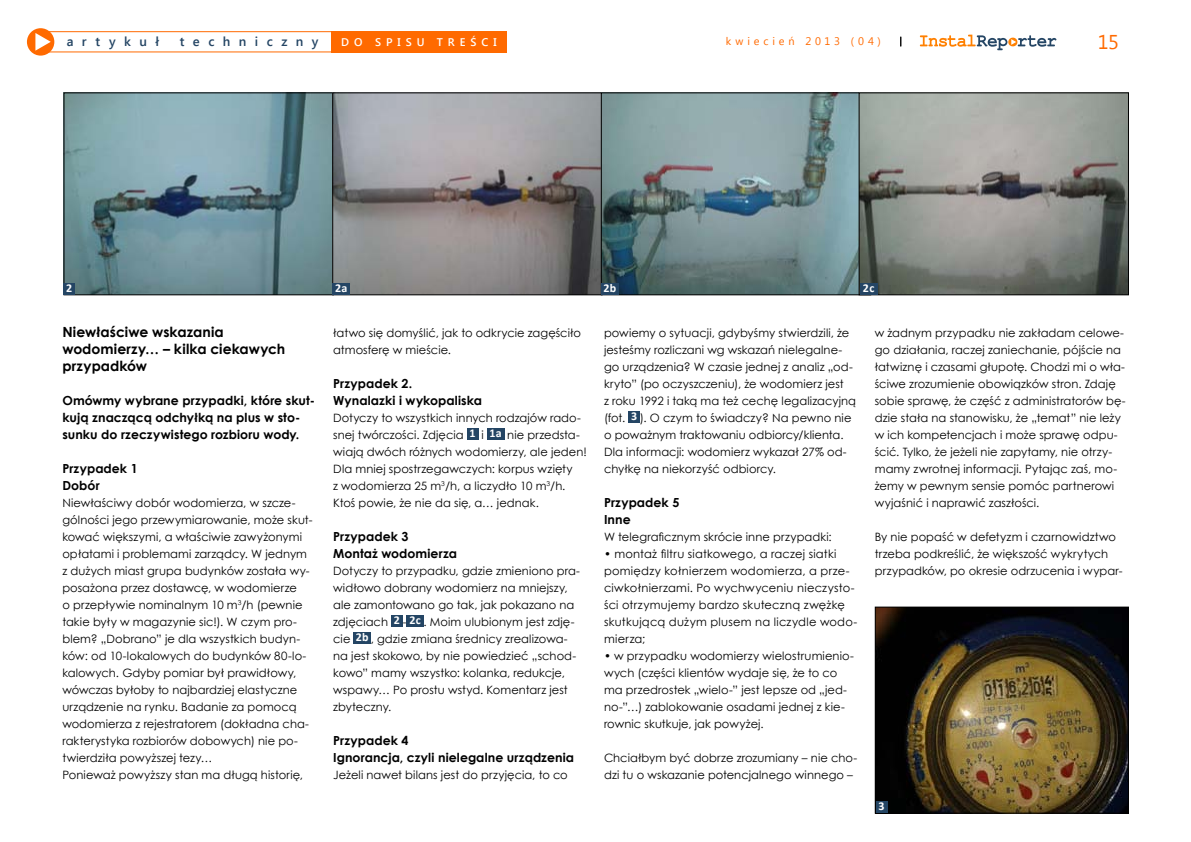
<style>
.page{position:relative;width:1191px;height:842px;background:#fff}
.page>*{position:absolute;margin:0;border:0;box-sizing:border-box;transform-origin:0 0}
.t1{font:20px "Segoe UI";color:#ff6a00}
.t2{font:700 14px/17px "Century Gothic";letter-spacing:.005em;color:#000}
.t3{font:600 13px "Segoe UI";letter-spacing:.65em;color:#244564}
.t4{font:700 12.5px/17px "Century Gothic";letter-spacing:.005em;color:#000}
.t5{font:700 12px "Calibri";color:#fff}
.t6{font:11.5px/17px "Century Gothic";letter-spacing:.005em;color:#000}
.t7{font:600 11.1px "Segoe UI";letter-spacing:.445em;color:#fff}
.t8{font:11px "Segoe UI";letter-spacing:.35em;color:#ff6a00}
</style>
<div class="page">
<div style="left:27px;top:28px;width:27px;height:28px;background:#ff6a00;border-radius:50%"></div>
<svg style="left:35px;top:33px;width:16px;height:17px"></svg>
<svg style="left:920px;top:35px;width:136px;height:15px"></svg>
<div style="left:33px;top:31px;width:310px;height:21px;border:1px solid #ff6a00"></div>
<div style="left:331px;top:31px;width:176px;height:21px;background:#ff6a00"></div>
<div style="left:467px;top:428px;width:11px;height:11px;background:#244564"></div>
<div style="left:487px;top:428px;width:17px;height:11px;background:#244564"></div>
<div style="left:391px;top:615px;width:12px;height:11px;background:#244564"></div>
<div style="left:406px;top:615px;width:17px;height:11px;background:#244564"></div>
<div style="left:354px;top:632px;width:17px;height:11px;background:#244564"></div>
<div style="left:628px;top:411px;width:12px;height:11px;background:#244564"></div>
<img style="left:66px;top:95px;width:793px;height:198px">
<div style="left:64px;top:93px;width:269px;height:202px;border:1px solid #000"></div>
<div style="left:332px;top:93px;width:270px;height:202px;border:1px solid #000"></div>
<div style="left:601px;top:93px;width:269px;height:202px;border:1px solid #000"></div>
<img style="left:861px;top:95px;width:265px;height:198px">
<div style="left:859px;top:93px;width:269px;height:202px;border:1px solid #000"></div>
<div style="left:63px;top:283px;width:12px;height:12px;background:#244564"></div>
<div style="left:333px;top:283px;width:17px;height:12px;background:#244564"></div>
<div style="left:601px;top:283px;width:17px;height:12px;background:#244564"></div>
<div style="left:860px;top:283px;width:17px;height:12px;background:#244564"></div>
<img style="left:877px;top:609px;width:249px;height:202px">
<div style="left:875px;top:607px;width:253px;height:206px;border:1px solid #000"></div>
<div style="left:875px;top:801px;width:12px;height:12px;background:#244564"></div>
<p class="t3" style="left:67px;top:32px;width:94px">artykuł</p>
<p class="t3" style="left:180px;top:32px;width:140px">techniczny</p>
<p class="t7" style="left:341px;top:34px;width:157px">do spisu treści</p>
<p class="t8" style="left:726px;top:34px;width:157px">kwiecień 2013 (04)</p>
<h1 class="t1" style="left:1098px;top:28px;width:23px">15</h1>
<p class="t5" style="left:66px;top:281px;width:8px">2</p>
<p class="t5" style="left:335px;top:281px;width:14px">2a</p>
<p class="t5" style="left:603px;top:281px;width:14px">2b</p>
<p class="t5" style="left:863px;top:281px;width:13px">2c</p>
<p class="t2" style="left:62px;top:323px;width:224px">Niewłaściwe wskazania wodomierzy… – kilka ciekawych przypadków</p>
<p class="t4" style="left:62px;top:392px;width:254px">Omówmy wybrane przypadki, które skut&shy;kują znaczącą odchyłką na plus w sto&shy;sunku do rzeczywistego rozbioru wody.</p>
<p class="t4" style="left:62px;top:460px;width:77px">Przypadek 1<br>Dobór</p>
<p class="t6" style="left:62px;top:494px;width:252px">Niewłaściwy dobór wodomierza, w szcze&shy;gólności jego przewymiarowanie, może skut&shy;kować większymi, a właściwie zawyżonymi opłatami i problemami zarządcy. W jednym z dużych miast grupa budynków została wy&shy;posażona przez dostawcę, w wodomierze<br>o przepływie nominalnym 10 m<sup>3</sup>/h (pewnie takie były w magazynie sic!). W czym pro&shy;blem? „Dobrano” je dla wszystkich budyn&shy;ków: od 10-lokalowych do budynków 80-lo&shy;kalowych. Gdyby pomiar był prawidłowy, wówczas byłoby to najbardziej elastyczne urządzenie na rynku. Badanie za pomocą wodomierza z rejestratorem (dokładna cha&shy;rakterystyka rozbiorów dobowych) nie po&shy;twierdziła powyższej tezy…<br>Ponieważ powyższy stan ma długą historię,</p>
<p class="t6" style="left:333px;top:324px;width:249px">łatwo się domyślić, jak to odkrycie zagęściło atmosferę w mieście.</p>
<p class="t4" style="left:333px;top:375px;width:150px">Przypadek 2.<br>Wynalazki i wykopaliska</p>
<p class="t6" style="left:333px;top:409px;width:255px">Dotyczy to wszystkich innych rodzajów rado&shy;snej twórczości. Zdjęcia <sup>1</sup> i <sup>1a</sup> nie przedsta&shy;wiają dwóch różnych wodomierzy, ale jeden!<br>Dla mniej spostrzegawczych: korpus wzięty<br>z wodomierza 25 m<sup>3</sup>/h, a liczydło 10 m<sup>3</sup>/h.<br>Ktoś powie, że nie da się, a… jednak.</p>
<p class="t4" style="left:333px;top:528px;width:125px">Przypadek 3<br>Montaż wodomierza</p>
<p class="t6" style="left:333px;top:562px;width:248px">Dotyczy to przypadku, gdzie zmieniono pra&shy;widłowo dobrany wodomierz na mniejszy, ale zamontowano go tak, jak pokazano na zdjęciach <sup>2</sup> - <sup>2c</sup> . Moim ulubionym jest zdję&shy;cie <sup>2b</sup> , gdzie zmiana średnicy zrealizowa&shy;na jest skokowo, by nie powiedzieć „schod&shy;kowo” mamy wszystko: kolanka, redukcje, wspawy… Po prostu wstyd. Komentarz jest zbyteczny.</p>
<p class="t4" style="left:333px;top:732px;width:242px">Przypadek 4<br>Ignorancja, czyli nielegalne urządzenia</p>
<p class="t6" style="left:333px;top:766px;width:236px">Jeżeli nawet bilans jest do przyjęcia, to co</p>
<p class="t6" style="left:604px;top:324px;width:254px">powiemy o sytuacji, gdybyśmy stwierdzili, że jesteśmy rozliczani wg wskazań nielegalne&shy;go urządzenia? W czasie jednej z analiz „od&shy;kryto” (po oczyszczeniu), że wodomierz jest<br>z roku 1992 i taką ma też cechę legalizacyjną (fot. <sup>3</sup> ). O czym to świadczy? Na pewno nie o poważnym traktowaniu odbiorcy/klienta.<br>Dla informacji: wodomierz wykazał 27% od&shy;chyłkę na niekorzyść odbiorcy.</p>
<p class="t4" style="left:604px;top:494px;width:77px">Przypadek 5<br>Inne</p>
<p class="t6" style="left:604px;top:528px;width:229px">W telegraficznym skrócie inne przypadki:</p>
<p class="t6" style="left:604px;top:545px;width:255px">• montaż filtru siatkowego, a raczej siatki pomiędzy kołnierzem wodomierza, a prze&shy;ciwkołnierzami. Po wychwyceniu nieczysto&shy;ści otrzymujemy bardzo skuteczną zwężkę skutkującą dużym plusem na liczydle wodo&shy;mierza;</p>
<p class="t6" style="left:604px;top:647px;width:251px">• w przypadku wodomierzy wielostrumienio&shy;wych (części klientów wydaje się, że to co ma przedrostek „wielo-” jest lepsze od „jed&shy;no-”…) zablokowanie osadami jednej z kie&shy;rownic skutkuje, jak powyżej.</p>
<p class="t6" style="left:604px;top:749px;width:255px">Chciałbym być dobrze zrozumiany – nie cho&shy;dzi tu o wskazanie potencjalnego winnego –</p>
<p class="t6" style="left:874px;top:324px;width:252px">w żadnym przypadku nie zakładam celowe&shy;go działania, raczej zaniechanie, pójście na łatwiznę i czasami głupotę. Chodzi mi o wła&shy;ściwe zrozumienie obowiązków stron. Zdaję sobie sprawę, że część z administratorów bę&shy;dzie stała na stanowisku, że „temat” nie leży w ich kompetencjach i może sprawę odpu&shy;ścić. Tylko, że jeżeli nie zapytamy, nie otrzy&shy;mamy zwrotnej informacji. Pytając zaś, mo&shy;żemy w pewnym sensie pomóc partnerowi wyjaśnić i naprawić zaszłości.</p>
<p class="t6" style="left:874px;top:528px;width:249px">By nie popaść w defetyzm i czarnowidztwo trzeba podkreślić, że większość wykrytych przypadków, po okresie odrzucenia i wypar-</p>
<p class="t5" style="left:878px;top:799px;width:8px">3</p>
</div>
